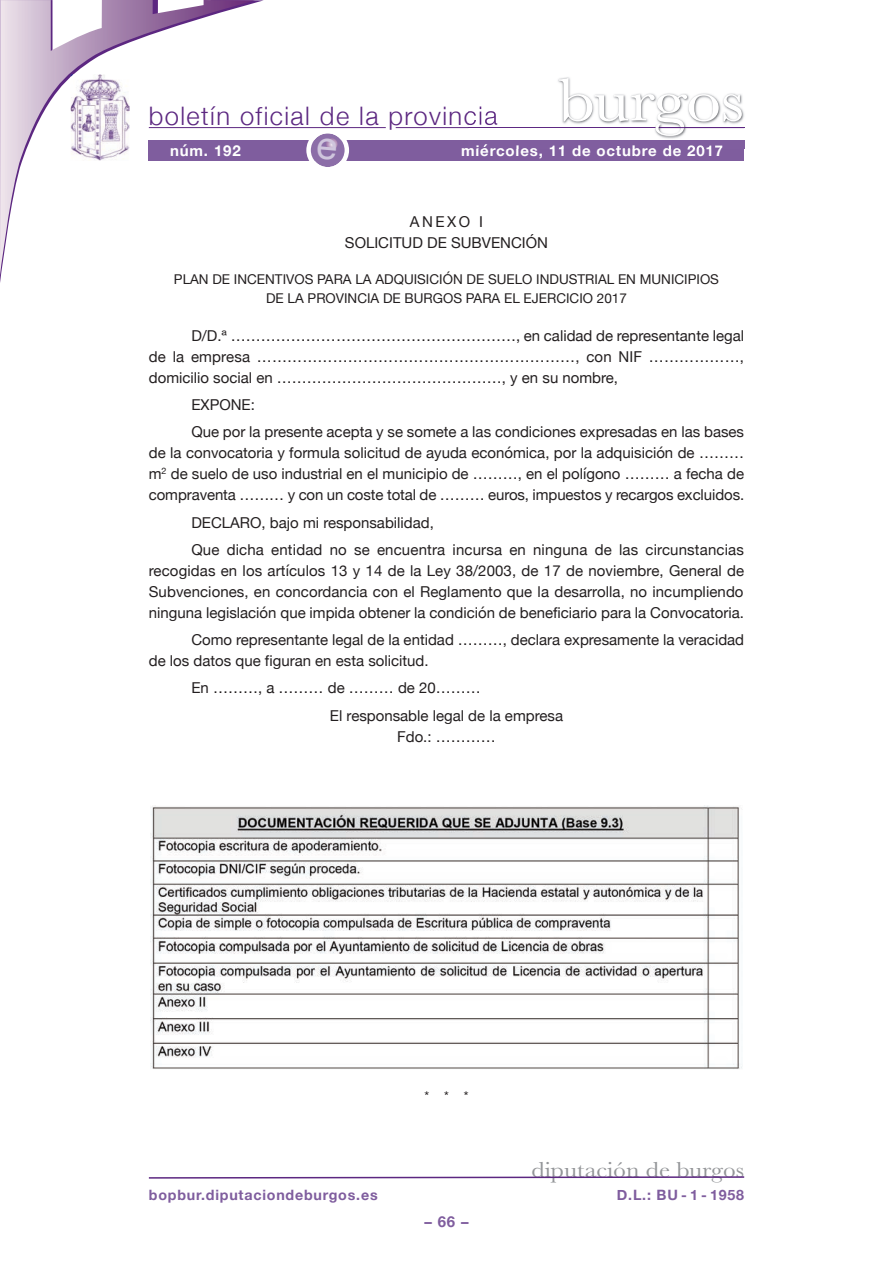
<style>
.page{position:relative;width:893px;height:1263px;background:#fff}
.page>*{position:absolute;margin:0;border:0;box-sizing:border-box;transform-origin:0 0}
.t1{font:63px "Baskerville";letter-spacing:-.01em;color:#fff;scale:1.12 1}
.t2{font:300 25.5px "Helvetica Neue";letter-spacing:.055em;color:#5c2781}
.t3{font:22.5px "Baskerville";color:#939598;scale:1.12 1}
.t4{font:15px/21px "Helvetica Neue";color:#231f20}
.t5{font:700 15px "Helvetica Neue";letter-spacing:.055em;color:#fff}
.t6{font:700 15px "Helvetica Neue";color:#7f5d9e}
.t7{font:700 14.25px "Helvetica Neue";letter-spacing:.055em;color:#7f5d9e}
.t8{font:13.5px/18.9px "Helvetica Neue";color:#231f20;text-align:center}
</style>
<div class="page">
<hr style="left:396px;top:127px;width:348px;height:1px;background:#5c2781">
<hr style="left:149px;top:127px;width:237px;height:1px;background:#5c2781">
<svg style="left:0;top:0;width:255px;height:275px"></svg>
<div style="left:149px;top:140px;width:595px;height:20px;background:#7f5d9e"></div>
<svg style="left:148px;top:1176px;width:597px;height:3px"></svg>
<img style="left:468px;top:77px;width:277px;height:72px">
<img style="left:468px;top:127px;width:191px;height:1px">
<img style="left:468px;top:140px;width:276px;height:9px">
<img style="left:468px;top:144px;width:46px;height:5px">
<hr style="left:659px;top:127px;width:85px;height:1px;background:#5c2781">
<img style="left:71px;top:74px;width:59px;height:87px">
<img style="left:151px;top:805px;width:591px;height:264px">
<svg style="left:306px;top:133px;width:43px;height:34px"></svg>
<h2 class="t2" style="left:149px;top:100px;width:350px">boletín oficial de la provincia</h2>
<h1 class="t1" style="left:558px;top:62px;width:168px">burgos</h1>
<p class="t5" style="left:170px;top:141px;width:72px">núm. 192</p>
<p class="t5" style="left:461px;top:141px;width:263px">miércoles, 11 de octubre de 2017</p>
<p class="t4" style="left:345px;top:211px;width:205px;text-align:center">ANExO I<br>SOLICITUD DE SUBVENCIÓN</p>
<p class="t8" style="left:174px;top:270px;width:547px">PLAN DE INCENTIVOS PARA LA ADQUISICIÓN DE SUELO INDUSTRIAL EN MUNICIPIOS<br>DE LA PROVINCIA DE BURGOS PARA EL EJERCICIO 2017</p>
<p class="t4" style="left:149px;top:325px;width:597px;text-align:justify;text-indent:43px">D/D.ª …………………………………………………, en calidad de representante legal de la empresa ………………………………………………………, con NIF ………………, domicilio social en ………………………………………, y en su nombre,</p>
<p class="t4" style="left:191px;top:391px;width:554px;line-height:27.3px">ExPONE:<br>Que por la presente acepta y se somete a las condiciones expresadas en las bases</p>
<p class="t4" style="left:149px;top:442px;width:597px;text-align:justify">de la convocatoria y formula solicitud de ayuda económica, por la adquisición de ……… m<sup>2</sup> de suelo de uso industrial en el municipio de ………, en el polígono ……… a fecha de compraventa ……… y con un coste total de ……… euros, impuestos y recargos excluidos.</p>
<p class="t4" style="left:191px;top:508px;width:554px;line-height:27.3px">DECLARO, bajo mi responsabilidad,<br>Que dicha entidad no se encuentra incursa en ninguna de las circunstancias</p>
<p class="t4" style="left:149px;top:560px;width:597px;text-align:justify">recogidas en los artículos 13 y 14 de la Ley 38/2003, de 17 de noviembre, General de Subvenciones, en concordancia con el Reglamento que la desarrolla, no incumpliendo ninguna legislación que impida obtener la condición de beneficiario para la Convocatoria.</p>
<p class="t4" style="left:149px;top:629px;width:597px;text-indent:43px">Como representante legal de la entidad ………, declara expresamente la veracidad de los datos que figuran en esta solicitud.</p>
<p class="t4" style="left:330px;top:674px;width:235px;line-height:27.3px;text-indent:-139px">En ………, a ……… de ……… de 20………<br>El responsable legal de la empresa</p>
<p class="t4" style="left:397px;top:726px;width:100px">Fdo.: …………</p>
<p class="t8" style="left:424px;top:1087px;width:46px">* * *</p>
<h3 class="t3" style="left:531px;top:1156px;width:191px">diputación de burgos</h3>
<p class="t7" style="left:149px;top:1186px;width:230px">bopbur.diputaciondeburgos.es</p>
<p class="t7" style="left:617px;top:1186px;width:129px">D.L.: BU - 1 - 1958</p>
<p class="t6" style="left:424px;top:1212px;width:46px">–66–</p>
</div>
